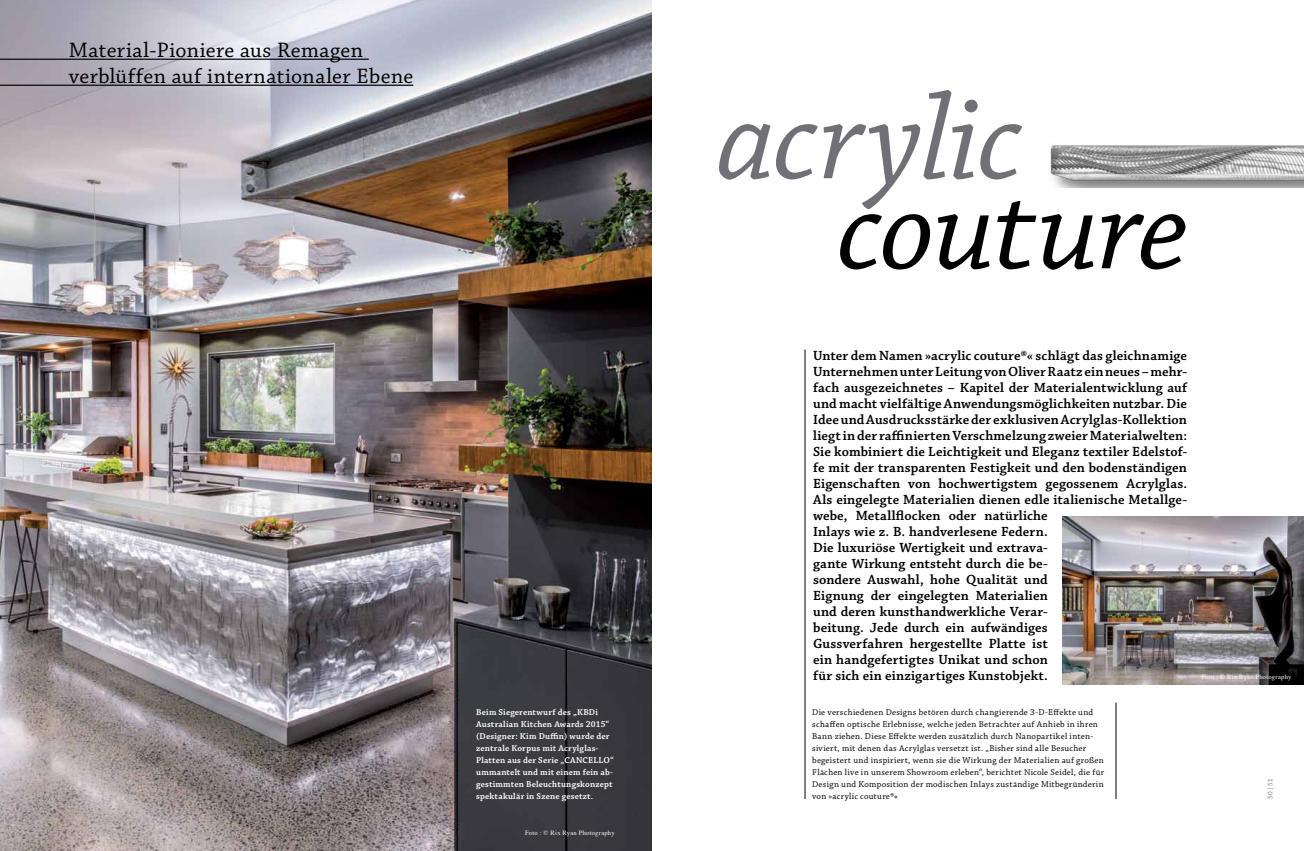
<style>
.page{position:relative;width:1304px;height:851px;background:#fff}
.page>*{position:absolute;margin:0;border:0;box-sizing:border-box;transform-origin:0 0}
.t1{font:italic 126px "Chaparral Pro";letter-spacing:-.015em;color:#717076}
.t2{font:italic 126px "Chaparral Pro";letter-spacing:-.015em;color:#000}
.t3{font:22px/26px "Chaparral Pro";letter-spacing:.02em;color:#000}
.t4{font:600 14px/16px "Chaparral Pro";letter-spacing:.01em;color:#000}
.t5{font:9px/12px "Chaparral Pro";letter-spacing:.03em;color:#000}
.t6{font:600 9px/12px "Chaparral Pro";letter-spacing:.02em;color:#fff}
.t7{font:7px "Chaparral Pro";color:#6d6e71}
.t8{font:6.5px "Times";letter-spacing:.04em;color:#fff}
</style>
<div class="page">
<img style="left:0;top:0;width:652px;height:850px">
<hr style="left:805px;top:349px;width:1px;height:450px;background:#000">
<hr style="left:1116px;top:702px;width:1px;height:97px;background:#000">
<img style="left:1062px;top:516px;width:242px;height:168px">
<hr style="left:0;top:59px;width:369px;height:1px;background:#000">
<hr style="left:0;top:85px;width:413px;height:1px;background:#000">
<img style="left:1050px;top:145px;width:254px;height:42px">
<h2 class="t3" style="left:69px;top:38px;width:346px">Material-Pioniere aus Remagen verblüffen auf internationaler Ebene</h2>
<p class="t6" style="left:476px;top:706px;width:139px">Beim Siegerentwurf des „KBDi<br>Australian Kitchen Awards 2015“ (Designer: Kim Duffin) wurde der zentrale Korpus mit Acrylglas-<br>Platten aus der Serie „CANCELLO“ ummantelt und mit einem fein ab&shy;gestimmten Beleuchtungskonzept spektakulär in Szene gesetzt.</p>
<p class="t8" style="left:525px;top:826px;width:91px">Foto : © Rix Ryan Photography</p>
<h1 class="t1" style="left:717px;top:69px;width:308px">acrylic</h1>
<h1 class="t2" style="left:837px;top:159px;width:353px">couture</h1>
<p class="t4" style="left:813px;top:348px;width:376px">Unter dem Namen »acrylic couture®« schlägt das gleichnamige Unternehmen unter Leitung von Oliver Raatz ein neues – mehr&shy;fach ausgezeichnetes – Kapitel der Materialentwicklung auf und macht vielfältige Anwendungsmöglichkeiten nutzbar. Die Idee und Ausdrucksstärke der exklusiven Acrylglas-Kollektion liegt in der raffinierten Verschmelzung zweier Materialwelten:<br>Sie kombiniert die Leichtigkeit und Eleganz textiler Edelstof&shy;fe mit der transparenten Festigkeit und den bodenständigen Eigenschaften von hochwertigstem gegossenem Acrylglas.<br>Als eingelegte Materialien dienen edle italienische Metallge&shy;webe, Metallflocken oder natürliche<br>Inlays wie z. B. handverlesene Federn.<br>Die luxuriöse Wertigkeit und extrava-<br>gante Wirkung entsteht durch die be-<br>sondere Auswahl, hohe Qualität und<br>Eignung der eingelegten Materialien<br>und deren kunsthandwerkliche Verar-<br>beitung. Jede durch ein aufwändiges<br>Gussverfahren hergestellte Platte ist<br>ein handgefertigtes Unikat und schon<br>für sich ein einzigartiges Kunstobjekt.</p>
<p class="t5" style="left:812px;top:706px;width:294px">Die verschiedenen Designs betören durch changierende 3-D-Effekte und schaffen optische Erlebnisse, welche jeden Betrachter auf Anhieb in ihren Bann ziehen. Diese Effekte werden zusätzlich durch Nanopartikel inten&shy;siviert, mit denen das Acrylglas versetzt ist. „Bisher sind alle Besucher begeistert und inspiriert, wenn sie die Wirkung der Materialien auf großen Flächen live in unserem Showroom erleben“, berichtet Nicole Seidel, die für Design und Komposition der modischen Inlays zuständige Mitbegründerin von »acrylic couture®«</p>
<p class="t8" style="left:1202px;top:670px;width:91px">Foto : © Rix Ryan Photography</p>
<p class="t7" style="left:1266px;top:799px;width:22px;rotate:-90deg">50|51</p>
</div>
